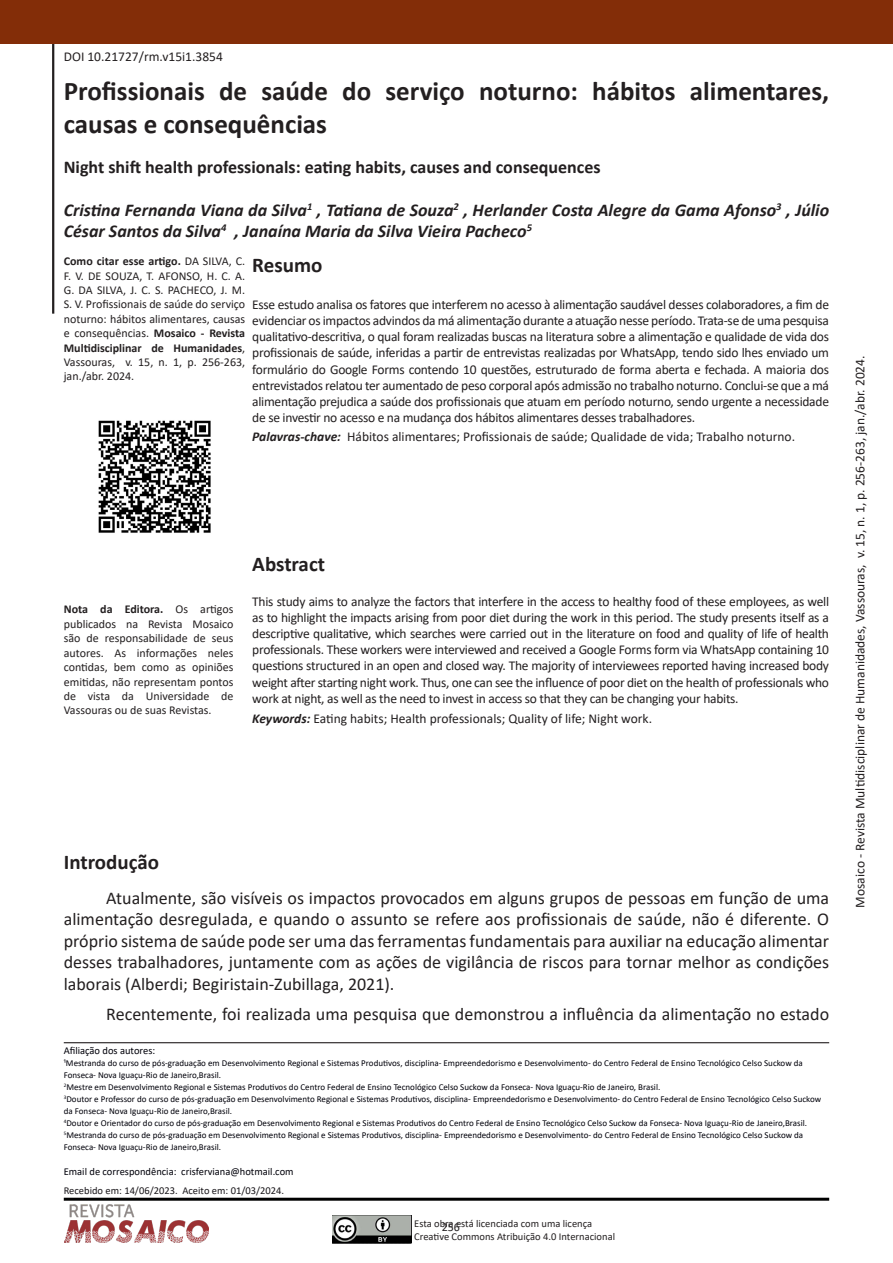
<style>
.page{position:relative;width:893px;height:1263px;background:#fff}
.page>*{position:absolute;margin:0;border:0;box-sizing:border-box;transform-origin:0 0}
.Título_principal__PT{font:700 27px/32.4px "Calibri";color:#231f20}
.RM_Subtítulos{font:700 21px "Calibri";color:#231f20}
.RM_corpo_de_texto{font:18px/21.6px "Calibri";color:#231f20;text-align:justify}
.Autores{font:italic 700 18px/21px "Calibri";color:#231f20}
.Título_principal__EN{font:700 18px "Calibri";color:#231f20}
.resumo_e_abstract{font:13.5px/16.2px "Calibri";color:#231f20;text-align:justify}
.Como_citar_artigo{font:12px/14.4px "Calibri";color:#231f20;text-align:justify}
.Título_principal__PT-2{font:10.5px "Calibri";color:#231f20}
.Histórico_autor{font:10.5px "Calibri";color:#00000a}
.t1{font:10.5px "Calibri";color:#1a171b}
.Histórico_autor-2{font:9px/12px "Calibri";color:#00000a}
.s1{font-weight:700}
.s2{color:#fff}
.s3{font-weight:700;font-style:italic}
</style>
<div class="page">
<hr style="left:64px;top:1198px;width:765px;height:3px;background:#000">
<hr style="left:52px;top:43px;width:2px;height:271px;background:#231f20">
<div style="left:0;top:0;width:893px;height:43px;background:#832d08"></div>
<img style="left:64px;top:1205px;width:145px;height:38px">
<hr style="left:64px;top:1042px;width:765px;height:1px;background:#231f20">
<img style="left:333px;top:1215px;width:79px;height:28px">
<img style="left:98px;top:420px;width:113px;height:113px">
<p class="resumo_e_abstract" style="left:64px;top:48px;width:161px">DOI 10.21727/rm.v15i1.3854</p>
<p class="Título_principal__PT" style="left:64px;top:75px;width:767px">Profissionais de saúde do serviço noturno: hábitos alimentares, causas e consequências</p>
<p class="Título_principal__EN" style="left:64px;top:154px;width:538px">Night shift health professionals: eating habits, causes and consequences</p>
<p class="Autores" style="left:64px;top:199px;width:767px">Cristina Fernanda Viana da Silva<sup>1</sup> , Tatiana de Souza<sup>2</sup> , Herlander Costa Alegre da Gama Afonso<sup>3</sup> , Júlio<br>César Santos da Silva<sup>4</sup> , Janaína Maria da Silva Vieira Pacheco<sup>5</sup></p>
<p class="Como_citar_artigo" style="left:64px;top:254px;width:183px"><span class="s1">Como citar esse artigo.</span> DA SILVA, C.<br>F. V. DE SOUZA, T. AFONSO, H. C. A.<br>G. DA SILVA, J. C. S. PACHECO, J. M.<br>S. V. Profissionais de saúde do serviço noturno: hábitos alimentares, causas e consequências. <span class="s1">Mosaico - Revista Multidisciplinar de Humanidades</span>, Vassouras, v. 15, n. 1, p. 256-263, jan./abr. <span class="s2">2024.</span></p>
<p class="RM_Subtítulos" style="left:252px;top:250px;width:72px">Resumo</p>
<p class="resumo_e_abstract" style="left:252px;top:296px;width:578px">Esse estudo analisa os fatores que interferem no acesso à alimentação saudável desses colaboradores, a fim de evidenciar os impactos advindos da má alimentação durante a atuação nesse período. Trata-se de uma pesquisa qualitativo-descritiva, o qual foram realizadas buscas na literatura sobre a alimentação e qualidade de vida dos profissionais de saúde, inferidas a partir de entrevistas realizadas por WhatsApp, tendo sido lhes enviado um formulário do Google Forms contendo 10 questões, estruturado de forma aberta e fechada. A maioria dos entrevistados relatou ter aumentado de peso corporal após admissão no trabalho noturno. Conclui-se que a má alimentação prejudica a saúde dos profissionais que atuam em período noturno, sendo urgente a necessidade de se investir no acesso e na mudança dos hábitos alimentares desses trabalhadores.</p>
<p class="resumo_e_abstract" style="left:252px;top:428px;width:544px"><span class="s3">Palavras-chave:</span> Hábitos alimentares; Profissionais de saúde; Qualidade de vida; Trabalho noturno.</p>
<p class="Como_citar_artigo" style="left:64px;top:602px;width:171px"><span class="s1">Nota da Editora.</span> Os artigos publicados na Revista Mosaico são de responsabilidade de seus autores. As informações neles contidas, bem como as opiniões emitidas, não representam pontos de vista da Universidade de Vassouras ou de suas Revistas.</p>
<p class="RM_Subtítulos" style="left:252px;top:549px;width:74px">Abstract</p>
<p class="resumo_e_abstract" style="left:252px;top:593px;width:578px">This study aims to analyze the factors that interfere in the access to healthy food of these employees, as well as to highlight the impacts arising from poor diet during the work in this period. The study presents itself as a descriptive qualitative, which searches were carried out in the literature on food and quality of life of health professionals. These workers were interviewed and received a Google Forms form via WhatsApp containing 10 questions structured in an open and closed way. The majority of interviewees reported having increased body weight after starting night work. Thus, one can see the influence of poor diet on the health of professionals who work at night, as well as the need to invest in access so that they can be changing your habits.</p>
<p class="resumo_e_abstract" style="left:252px;top:710px;width:401px"><span class="s3">Keywords:</span> Eating habits; Health professionals; Quality of life; Night work.</p>
<p class="RM_Subtítulos" style="left:64px;top:847px;width:97px">Introdução</p>
<p class="RM_corpo_de_texto" style="left:64px;top:886px;width:767px;text-indent:43px">Atualmente, são visíveis os impactos provocados em alguns grupos de pessoas em função de uma alimentação desregulada, e quando o assunto se refere aos profissionais de saúde, não é diferente. O próprio sistema de saúde pode ser uma das ferramentas fundamentais para auxiliar na educação alimentar desses trabalhadores, juntamente com as ações de vigilância de riscos para tornar melhor as condições laborais (Alberdi; Begiristain-Zubillaga, 2021).</p>
<p class="RM_corpo_de_texto" style="left:106px;top:1003px;width:724px">Recentemente, foi realizada uma pesquisa que demonstrou a influência da alimentação no estado</p>
<p class="Histórico_autor" style="left:64px;top:1043px;width:93px">Afiliação dos autores:</p>
<p class="Histórico_autor-2" style="left:64px;top:1057px;width:740px">¹Mestranda do curso de pós-graduação em Desenvolvimento Regional e Sistemas Produtivos, disciplina- Empreendedorismo e Desenvolvimento- do Centro Federal de Ensino Tecnológico Celso Suckow da<br>Fonseca- Nova Iguaçu-Rio de Janeiro,Brasil.</p>
<p class="Histórico_autor-2" style="left:64px;top:1081px;width:598px"><sup>2</sup>Mestre em Desenvolvimento Regional e Sistemas Produtivos do Centro Federal de Ensino Tecnológico Celso Suckow da Fonseca- Nova Iguaçu-Rio de Janeiro, Brasil.</p>
<p class="Histórico_autor-2" style="left:64px;top:1093px;width:759px"><sup>3</sup>Doutor e Professor do curso de pós-graduação em Desenvolvimento Regional e Sistemas Produtivos, disciplina- Empreendedorismo e Desenvolvimento- do Centro Federal de Ensino Tecnológico Celso Suckow da Fonseca- Nova Iguaçu-Rio de Janeiro,Brasil.</p>
<p class="Histórico_autor-2" style="left:64px;top:1117px;width:745px"><sup>4</sup>Doutor e Orientador do curso de pós-graduação em Desenvolvimento Regional e Sistemas Produtivos do Centro Federal de Ensino Tecnológico Celso Suckow da Fonseca- Nova Iguaçu-Rio de Janeiro,Brasil.</p>
<p class="Histórico_autor-2" style="left:64px;top:1129px;width:741px"><sup>5</sup>Mestranda do curso de pós-graduação em Desenvolvimento Regional e Sistemas Produtivos, disciplina- Empreendedorismo e Desenvolvimento- do Centro Federal de Ensino Tecnológico Celso Suckow da<br>Fonseca- Nova Iguaçu-Rio de Janeiro,Brasil.</p>
<p class="Histórico_autor" style="left:64px;top:1164px;width:231px">Email de correspondência: crisferviana@hotmail.com</p>
<p class="t1" style="left:64px;top:1183px;width:222px">Recebido em: 14/06/2023. Aceito em: 01/03/2024.</p>
<p class="Título_principal__PT-2" style="left:414px;top:1216px;width:179px">Esta obra está licenciada com uma licença</p>
<p class="Título_principal__PT-2" style="left:414px;top:1229px;width:202px">Creative Commons Atribuição 4.0 Internacional</p>
<p class="Como_citar_artigo" style="left:442px;top:1219px;width:20px">256</p>
<p class="resumo_e_abstract" style="left:852px;top:907px;width:554px;rotate:-90deg">Mosaico - Revista Multidisciplinar de Humanidades, Vassouras, v. 15, n. 1, p. 256-263, jan./abr. <span class="s2">2024.</span></p>
</div>
